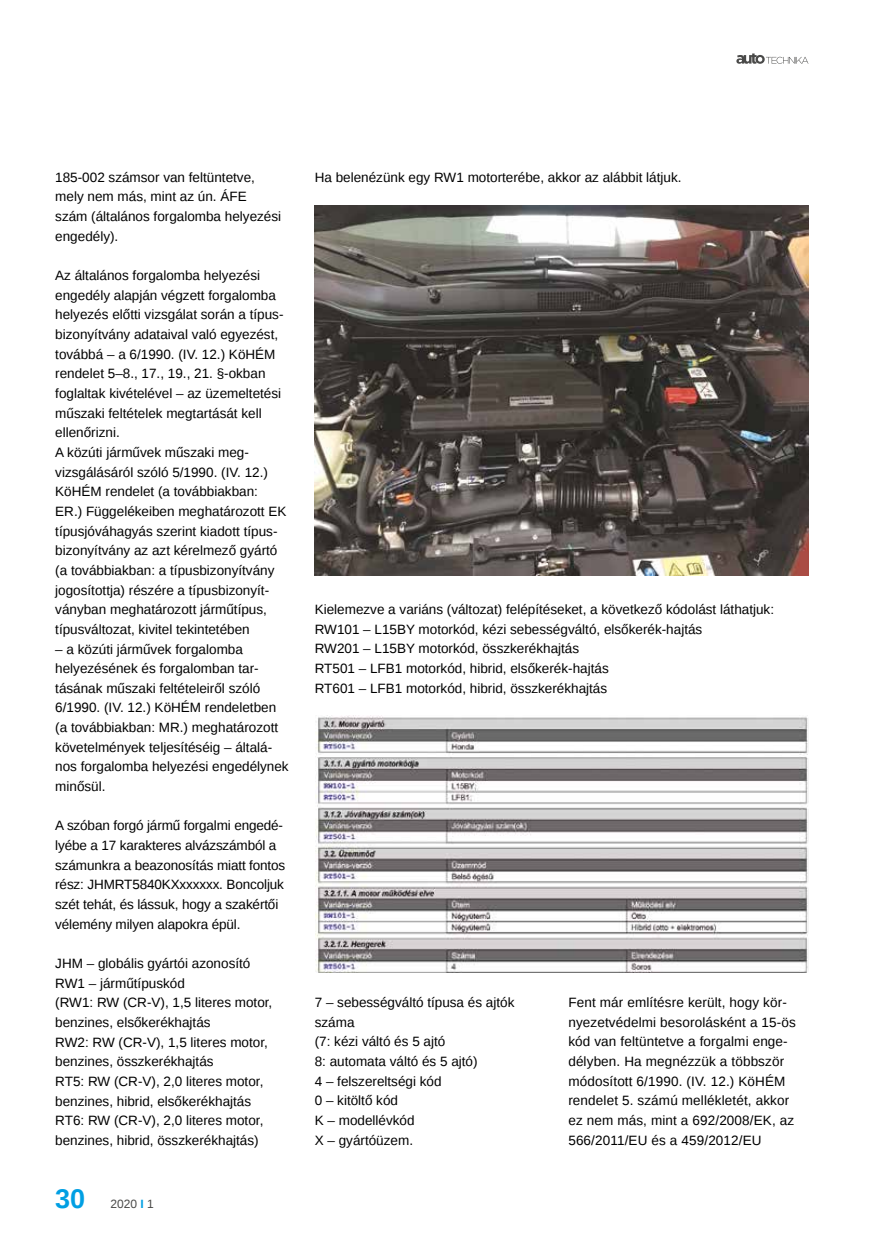
<style>
.page{position:relative;width:872px;height:1246px;background:#fff}
.page>*{position:absolute;margin:0;border:0;box-sizing:border-box;transform-origin:0 0}
.t1{font:700 27px "Liberation Sans";color:#009fe3}
.t2{font:13.5px/19.6px "Liberation Sans";color:#000}
.t3{font:12px "Liberation Sans";color:#4a4a49}
.s1{font-weight:700;color:#009fe3}
</style>
<div class="page">
<svg style="left:736px;top:53px;width:72px;height:11px"></svg>
<img style="left:315px;top:715px;width:493px;height:257px">
<img style="left:315px;top:205px;width:493px;height:370px">
<p class="t2" style="left:55px;top:168px;width:227px">185-002 számsor van feltüntetve, mely nem más, mint az ún. ÁFE szám (általános forgalomba helyezési engedély).</p>
<p class="t2" style="left:55px;top:266px;width:233px">Az általános forgalomba helyezési engedély alapján végzett forgalomba helyezés előtti vizsgálat során a típus&shy;bizonyítvány adataival való egyezést, továbbá – a 6/1990. (IV. 12.) KöHÉM rendelet 5–8., 17., 19., 21. §-okban foglaltak kivételével – az üzemeltetési műszaki feltételek megtartását kell ellenőrizni.<br>A közúti járművek műszaki meg&shy;vizsgálásáról szóló 5/1990. (IV. 12.)<br>KöHÉM rendelet (a továbbiakban:<br>ER.) Függelékeiben meghatározott EK típusjóváhagyás szerint kiadott típus&shy;bizonyítvány az azt kérelmező gyártó (a továbbiakban: a típusbizonyítvány jogosítottja) részére a típusbizonyít&shy;ványban meghatározott járműtípus, típusváltozat, kivitel tekintetében</p>
<p class="t2" style="left:55px;top:639px;width:235px">– a közúti járművek forgalomba helyezésének és forgalomban tar&shy;tásának műszaki feltételeiről szóló 6/1990. (IV. 12.) KöHÉM rendeletben (a továbbiakban: MR.) meghatározott követelmények teljesítéséig – általá&shy;nos forgalomba helyezési engedélynek minősül.</p>
<p class="t2" style="left:55px;top:816px;width:231px">A szóban forgó jármű forgalmi engedé&shy;lyébe a 17 karakteres alvázszámból a számunkra a beazonosítás miatt fontos rész: JHMRT5840KXxxxxxx. Boncoljuk szét tehát, és lássuk, hogy a szakértői vélemény milyen alapokra épül.</p>
<p class="t2" style="left:55px;top:954px;width:219px">JHM – globális gyártói azonosító<br>RW1 – járműtípuskód<br>(RW1: RW (CR-V), 1,5 literes motor, benzines, elsőkerékhajtás<br>RW2: RW (CR-V), 1,5 literes motor, benzines, összkerékhajtás<br>RT5: RW (CR-V), 2,0 literes motor, benzines, hibrid, elsőkerékhajtás<br>RT6: RW (CR-V), 2,0 literes motor, benzines, hibrid, összkerékhajtás)</p>
<h1 class="t1" style="left:55px;top:1180px;width:32px">30</h1>
<p class="t3" style="left:110px;top:1197px;width:45px">2020 <span class="s1">I</span> 1</p>
<p class="t2" style="left:315px;top:168px;width:368px">Ha belenézünk egy RW1 motorterébe, akkor az alábbit látjuk.</p>
<p class="t2" style="left:315px;top:600px;width:461px">Kielemezve a variáns (változat) felépítéseket, a következő kódolást láthatjuk:<br>RW101 – L15BY motorkód, kézi sebességváltó, elsőkerék-hajtás<br>RW201 – L15BY motorkód, összkerékhajtás<br>RT501 – LFB1 motorkód, hibrid, elsőkerék-hajtás<br>RT601 – LFB1 motorkód, hibrid, összkerékhajtás</p>
<p class="t2" style="left:315px;top:993px;width:201px">7 – sebességváltó típusa és ajtók száma<br>(7: kézi váltó és 5 ajtó<br>8: automata váltó és 5 ajtó)<br>4 – felszereltségi kód<br>0 – kitöltő kód<br>K – modellévkód<br>X – gyártóüzem.</p>
<p class="t2" style="left:568px;top:993px;width:229px">Fent már említésre került, hogy kör&shy;nyezetvédelmi besorolásként a 15-ös kód van feltüntetve a forgalmi enge&shy;délyben. Ha megnézzük a többször módosított 6/1990. (IV. 12.) KöHÉM rendelet 5. számú mellékletét, akkor ez nem más, mint a 692/2008/EK, az 566/2011/EU és a 459/2012/EU</p>
</div>
